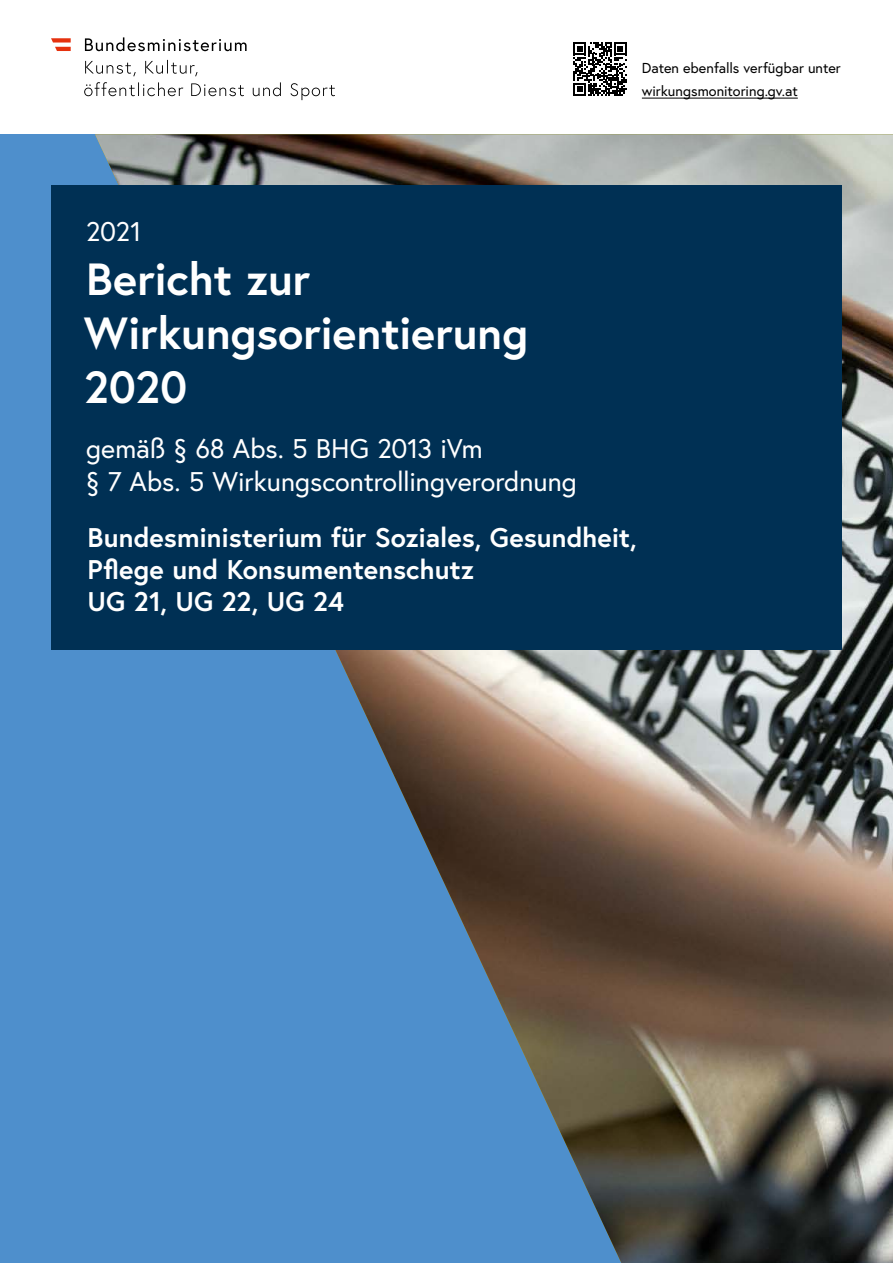
<style>
.page{position:relative;width:893px;height:1263px;background:#fff}
.page>*{position:absolute;margin:0;border:0;box-sizing:border-box;transform-origin:0 0}
.t1{font:700 45px/54px "Europa Austria";letter-spacing:-.005em;color:#fff}
.t2{font:700 27px/32.4px "Europa Austria";color:#fff}
.t3{font:27px/32.4px "Europa Austria";color:#fff}
.t4{font:14.4px/22.5px "Europa Austria";color:#000}
</style>
<div class="page">
<div style="left:0;top:134px;width:893px;height:1129px;background:#4e8fcc"></div>
<img style="left:95px;top:134px;width:798px;height:1129px">
<svg style="left:84px;top:82px;width:251px;height:18px"></svg>
<svg style="left:85px;top:60px;width:113px;height:16px"></svg>
<svg style="left:85px;top:37px;width:162px;height:14px"></svg>
<svg style="left:51px;top:38px;width:20px;height:13px"></svg>
<div style="left:51px;top:185px;width:791px;height:465px;background:#003054"></div>
<hr style="left:642px;top:98px;width:156px;height:1px;background:#000">
<svg style="left:573px;top:42px;width:54px;height:54px"></svg>
<p class="t4" style="left:642px;top:57px;width:200px">Daten ebenfalls verfügbar unter wirkungsmonitoring.gv.at</p>
<p class="t3" style="left:86px;top:214px;width:57px">2021</p>
<h1 class="t1" style="left:84px;top:250px;width:446px">Bericht zur<br>Wirkungsorientierung<br>2020</h1>
<p class="t3" style="left:86px;top:432px;width:492px">gemäß § 68 Abs. 5 BHG 2013 iVm<br>§ 7 Abs. 5 Wirkungscontrollingverordnung</p>
<p class="t2" style="left:88px;top:520px;width:551px">Bundesministerium für Soziales, Gesundheit,<br>Pflege und Konsumentenschutz<br>UG 21, UG 22, UG 24</p>
</div>
